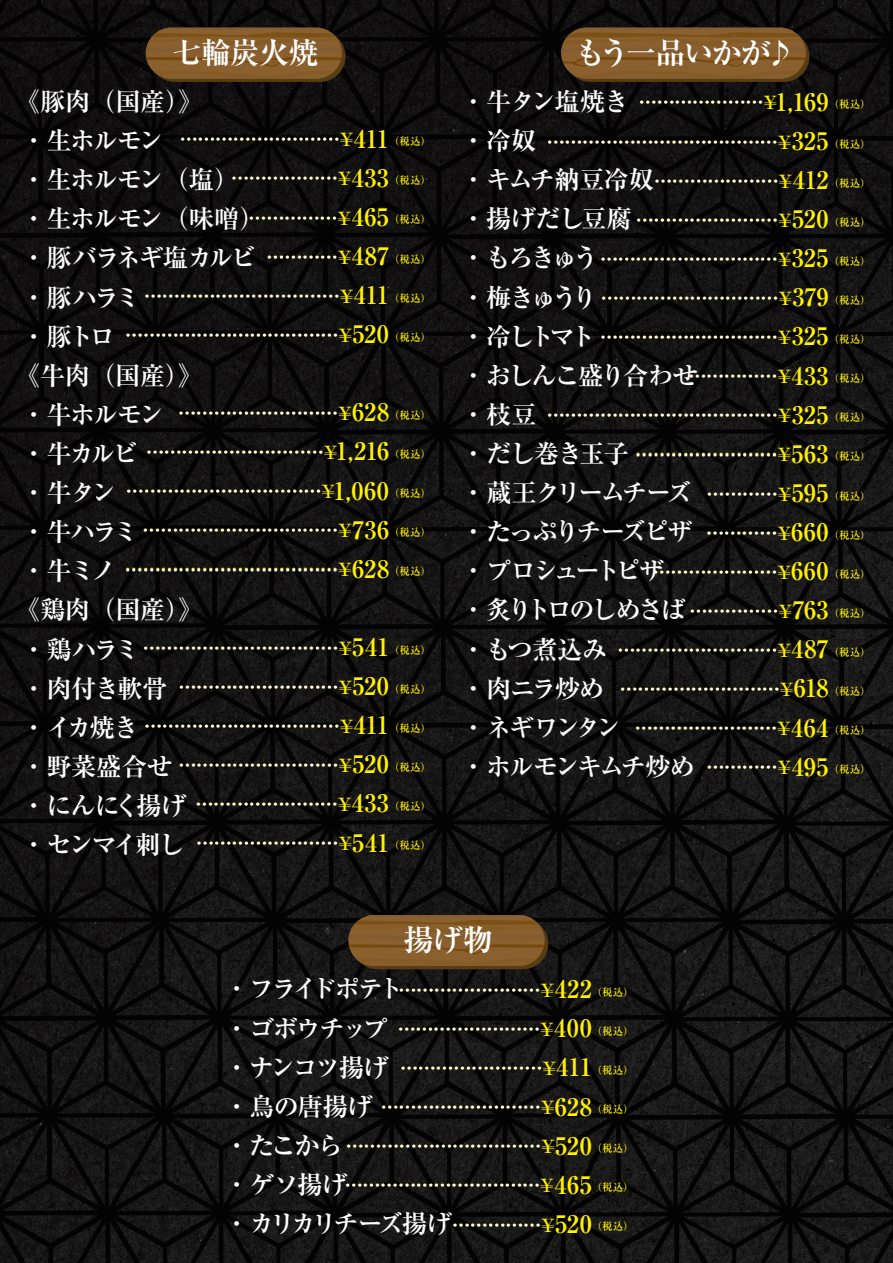
<style>
.page{position:relative;width:893px;height:1263px;background:#fff}
.page>*{position:absolute;margin:0;border:0;box-sizing:border-box;transform-origin:0 0}
.t1{font:700 29.85px "Ryumin Pro";letter-spacing:-.035em;color:#fff}
.t2{font:700 29.85px "Ryumin Pro";letter-spacing:-.055em;color:#fff}
.t3{font:700 25.2px/39.2px "Ryumin Pro";letter-spacing:-.09em;color:#fff}
.t4{font:700 24.15px "Ryumin Pro";letter-spacing:.02em;color:#fff101}
.t5{font:700 18.15px/39.2px "Ryumin Pro";color:#fff;text-align:right}
.t6{font:700 10.35px "Ryumin Pro";letter-spacing:.03em;color:#fff101}
.s1{font-size:18.15px}
</style>
<div class="page">
<img style="left:0;top:0;width:893px;height:1263px">
<div style="left:149px;top:31px;width:197px;height:51px;background:#583c13;border-radius:26px"></div>
<svg style="left:146px;top:28px;width:196px;height:51px;background:#865c29"></svg>
<div style="left:352px;top:918px;width:196px;height:51px;background:#583c13;border-radius:26px"></div>
<svg style="left:348px;top:915px;width:197px;height:51px;background:#855c29"></svg>
<div style="left:565px;top:31px;width:244px;height:51px;background:#583c13;border-radius:26px"></div>
<svg style="left:561px;top:28px;width:245px;height:51px;background:#865c29"></svg>
<h1 class="t1" style="left:172px;top:29px;width:148px">七輪炭火焼</h1>
<h2 class="t3" style="left:15px;top:80px;width:251px">《豚肉（国産）》<br>・生ホルモン<br>・生ホルモン（塩）<br>・生ホルモン（味噌）・豚バラネギ塩カルビ・豚ハラミ<br>・豚トロ<br>《牛肉（国産）》<br>・牛ホルモン<br>・牛カルビ<br>・牛タン<br>・牛ハラミ<br>・牛ミノ<br>《鶏肉（国産）》<br>・鶏ハラミ<br>・肉付き軟骨<br>・イカ焼き<br>・野菜盛合せ<br>・にんにく揚げ<br>・センマイ刺し</h2>
<h3 class="t4" style="left:340px;top:119px;width:51px"><span class="s1">¥</span>411</h3>
<p class="t6" style="left:389px;top:133px;width:43px">（税込）</p>
<h3 class="t4" style="left:338px;top:158px;width:53px"><span class="s1">¥</span>433</h3>
<p class="t6" style="left:389px;top:172px;width:43px">（税込）</p>
<h3 class="t4" style="left:338px;top:198px;width:53px"><span class="s1">¥</span>465</h3>
<p class="t6" style="left:389px;top:211px;width:43px">（税込）</p>
<h3 class="t4" style="left:338px;top:237px;width:53px"><span class="s1">¥</span>487</h3>
<p class="t6" style="left:389px;top:250px;width:43px">（税込）</p>
<h3 class="t4" style="left:340px;top:276px;width:51px"><span class="s1">¥</span>411</h3>
<p class="t6" style="left:389px;top:290px;width:43px">（税込）</p>
<h3 class="t4" style="left:338px;top:315px;width:52px"><span class="s1">¥</span>520</h3>
<p class="t6" style="left:389px;top:329px;width:43px">（税込）</p>
<p class="t5" style="left:125px;top:119px;width:216px">……………………… ………………<br>……………<br>………… …………………………… ………………………………</p>
<h3 class="t4" style="left:338px;top:393px;width:52px"><span class="s1">¥</span>628</h3>
<p class="t6" style="left:389px;top:407px;width:43px">（税込）</p>
<h3 class="t4" style="left:324px;top:432px;width:67px"><span class="s1">¥</span>1,216</h3>
<p class="t6" style="left:389px;top:446px;width:43px">（税込）</p>
<h3 class="t4" style="left:321px;top:471px;width:69px"><span class="s1">¥</span>1,060</h3>
<p class="t6" style="left:389px;top:485px;width:43px">（税込）</p>
<h3 class="t4" style="left:338px;top:510px;width:53px"><span class="s1">¥</span>736</h3>
<p class="t6" style="left:389px;top:524px;width:43px">（税込）</p>
<h3 class="t4" style="left:338px;top:550px;width:52px"><span class="s1">¥</span>628</h3>
<p class="t6" style="left:389px;top:563px;width:43px">（税込）</p>
<p class="t5" style="left:178px;top:392px;width:162px">………………………</p>
<p class="t5" style="left:146px;top:432px;width:179px">…………………………</p>
<p class="t5" style="left:126px;top:471px;width:197px">……………………………</p>
<p class="t5" style="left:143px;top:510px;width:197px">……………………………</p>
<p class="t5" style="left:125px;top:549px;width:215px">………………………………</p>
<h3 class="t4" style="left:338px;top:628px;width:52px"><span class="s1">¥</span>541</h3>
<p class="t6" style="left:389px;top:641px;width:43px">（税込）</p>
<h3 class="t4" style="left:338px;top:667px;width:52px"><span class="s1">¥</span>520</h3>
<p class="t6" style="left:389px;top:681px;width:43px">（税込）</p>
<h3 class="t4" style="left:340px;top:706px;width:51px"><span class="s1">¥</span>411</h3>
<p class="t6" style="left:389px;top:720px;width:43px">（税込）</p>
<h3 class="t4" style="left:338px;top:745px;width:52px"><span class="s1">¥</span>520</h3>
<p class="t6" style="left:389px;top:759px;width:43px">（税込）</p>
<h3 class="t4" style="left:338px;top:784px;width:53px"><span class="s1">¥</span>433</h3>
<p class="t6" style="left:389px;top:798px;width:43px">（税込）</p>
<h3 class="t4" style="left:338px;top:823px;width:52px"><span class="s1">¥</span>541</h3>
<p class="t6" style="left:389px;top:837px;width:43px">（税込）</p>
<p class="t5" style="left:143px;top:627px;width:198px">…………………………… ……………………… …………………………… ……………………… …………………… ……………………</p>
<h1 class="t2" style="left:576px;top:29px;width:221px">もう一品いかが♪</h1>
<h3 class="t4" style="left:763px;top:83px;width:67px"><span class="s1">¥</span>1,169</h3>
<p class="t6" style="left:829px;top:96px;width:43px">（税込）</p>
<h3 class="t4" style="left:778px;top:122px;width:52px"><span class="s1">¥</span>325</h3>
<p class="t6" style="left:829px;top:135px;width:43px">（税込）</p>
<h3 class="t4" style="left:779px;top:161px;width:52px"><span class="s1">¥</span>412</h3>
<p class="t6" style="left:829px;top:175px;width:43px">（税込）</p>
<h3 class="t4" style="left:778px;top:200px;width:52px"><span class="s1">¥</span>520</h3>
<p class="t6" style="left:829px;top:214px;width:43px">（税込）</p>
<h3 class="t4" style="left:778px;top:239px;width:52px"><span class="s1">¥</span>325</h3>
<p class="t6" style="left:829px;top:253px;width:43px">（税込）</p>
<h3 class="t4" style="left:778px;top:278px;width:52px"><span class="s1">¥</span>379</h3>
<p class="t6" style="left:829px;top:292px;width:43px">（税込）</p>
<h3 class="t4" style="left:778px;top:317px;width:52px"><span class="s1">¥</span>325</h3>
<p class="t6" style="left:829px;top:331px;width:43px">（税込）</p>
<h3 class="t4" style="left:777px;top:356px;width:53px"><span class="s1">¥</span>433</h3>
<p class="t6" style="left:829px;top:370px;width:43px">（税込）</p>
<h3 class="t4" style="left:778px;top:395px;width:52px"><span class="s1">¥</span>325</h3>
<p class="t6" style="left:829px;top:409px;width:43px">（税込）</p>
<h3 class="t4" style="left:777px;top:434px;width:53px"><span class="s1">¥</span>563</h3>
<p class="t6" style="left:829px;top:448px;width:43px">（税込）</p>
<h3 class="t4" style="left:778px;top:474px;width:52px"><span class="s1">¥</span>595</h3>
<p class="t6" style="left:829px;top:487px;width:43px">（税込）</p>
<h3 class="t4" style="left:777px;top:513px;width:53px"><span class="s1">¥</span>660</h3>
<p class="t6" style="left:829px;top:526px;width:43px">（税込）</p>
<h3 class="t4" style="left:777px;top:552px;width:53px"><span class="s1">¥</span>660</h3>
<p class="t6" style="left:829px;top:566px;width:43px">（税込）</p>
<h3 class="t4" style="left:778px;top:591px;width:52px"><span class="s1">¥</span>763</h3>
<p class="t6" style="left:829px;top:605px;width:43px">（税込）</p>
<h3 class="t4" style="left:777px;top:630px;width:53px"><span class="s1">¥</span>487</h3>
<p class="t6" style="left:829px;top:644px;width:43px">（税込）</p>
<h3 class="t4" style="left:780px;top:669px;width:50px"><span class="s1">¥</span>618</h3>
<p class="t6" style="left:829px;top:683px;width:43px">（税込）</p>
<h3 class="t4" style="left:777px;top:708px;width:53px"><span class="s1">¥</span>464</h3>
<p class="t6" style="left:829px;top:722px;width:43px">（税込）</p>
<h3 class="t4" style="left:778px;top:747px;width:53px"><span class="s1">¥</span>495</h3>
<p class="t6" style="left:829px;top:761px;width:43px">（税込）</p>
<h2 class="t3" style="left:461px;top:80px;width:239px">・牛タン塩焼き<br>・冷奴<br>・キムチ納豆冷奴<br>・揚げだし豆腐<br>・もろきゅう<br>・梅きゅうり<br>・冷しトマト<br>・おしんこ盛り合わせ・枝豆<br>・だし巻き玉子<br>・蔵王クリームチーズ・たっぷりチーズピザ・プロシュートピザ<br>・炙りトロのしめさば・もつ煮込み<br>・肉ニラ炒め<br>・ネギワンタン<br>・ホルモンキムチ炒め</h2>
<p class="t5" style="left:639px;top:82px;width:126px">…………………</p>
<p class="t5" style="left:547px;top:121px;width:233px">…………………………………</p>
<p class="t5" style="left:654px;top:160px;width:126px">…………………</p>
<p class="t5" style="left:636px;top:199px;width:144px">……………………</p>
<p class="t5" style="left:600px;top:238px;width:179px">…………………………</p>
<p class="t5" style="left:601px;top:277px;width:179px">…………………………</p>
<p class="t5" style="left:600px;top:317px;width:179px">…………………………</p>
<p class="t5" style="left:688px;top:356px;width:91px">……………</p>
<p class="t5" style="left:547px;top:395px;width:233px">…………………………………</p>
<p class="t5" style="left:635px;top:434px;width:144px">……………………</p>
<p class="t5" style="left:707px;top:473px;width:73px">…………</p>
<p class="t5" style="left:706px;top:512px;width:73px">…………</p>
<p class="t5" style="left:653px;top:551px;width:126px">…………………</p>
<p class="t5" style="left:689px;top:590px;width:91px">……………</p>
<p class="t5" style="left:617px;top:629px;width:162px">………………………</p>
<p class="t5" style="left:620px;top:668px;width:162px">………………………</p>
<p class="t5" style="left:635px;top:708px;width:144px">……………………</p>
<p class="t5" style="left:706px;top:747px;width:73px">…………</p>
<h1 class="t1" style="left:404px;top:916px;width:91px">揚げ物</h1>
<h2 class="t3" style="left:224px;top:968px;width:229px">・フライドポテト<br>・ゴボウチップ<br>・ナンコツ揚げ<br>・鳥の唐揚げ<br>・たこから<br>・ゲソ揚げ<br>・カリカリチーズ揚げ</h2>
<h3 class="t4" style="left:541px;top:970px;width:53px"><span class="s1">¥</span>422</h3>
<p class="t6" style="left:592px;top:984px;width:43px">（税込）</p>
<h3 class="t4" style="left:540px;top:1009px;width:53px"><span class="s1">¥</span>400</h3>
<p class="t6" style="left:592px;top:1023px;width:43px">（税込）</p>
<h3 class="t4" style="left:542px;top:1048px;width:51px"><span class="s1">¥</span>411</h3>
<p class="t6" style="left:592px;top:1062px;width:43px">（税込）</p>
<h3 class="t4" style="left:541px;top:1087px;width:52px"><span class="s1">¥</span>628</h3>
<p class="t6" style="left:592px;top:1101px;width:43px">（税込）</p>
<h3 class="t4" style="left:541px;top:1126px;width:52px"><span class="s1">¥</span>520</h3>
<p class="t6" style="left:592px;top:1140px;width:43px">（税込）</p>
<h3 class="t4" style="left:540px;top:1165px;width:53px"><span class="s1">¥</span>465</h3>
<p class="t6" style="left:592px;top:1179px;width:43px">（税込）</p>
<h3 class="t4" style="left:541px;top:1204px;width:52px"><span class="s1">¥</span>520</h3>
<p class="t6" style="left:592px;top:1218px;width:43px">（税込）</p>
<p class="t5" style="left:345px;top:969px;width:199px">…………………… …………………… …………………… ……………………… …………………………… …………………………… ……………</p>
</div>
